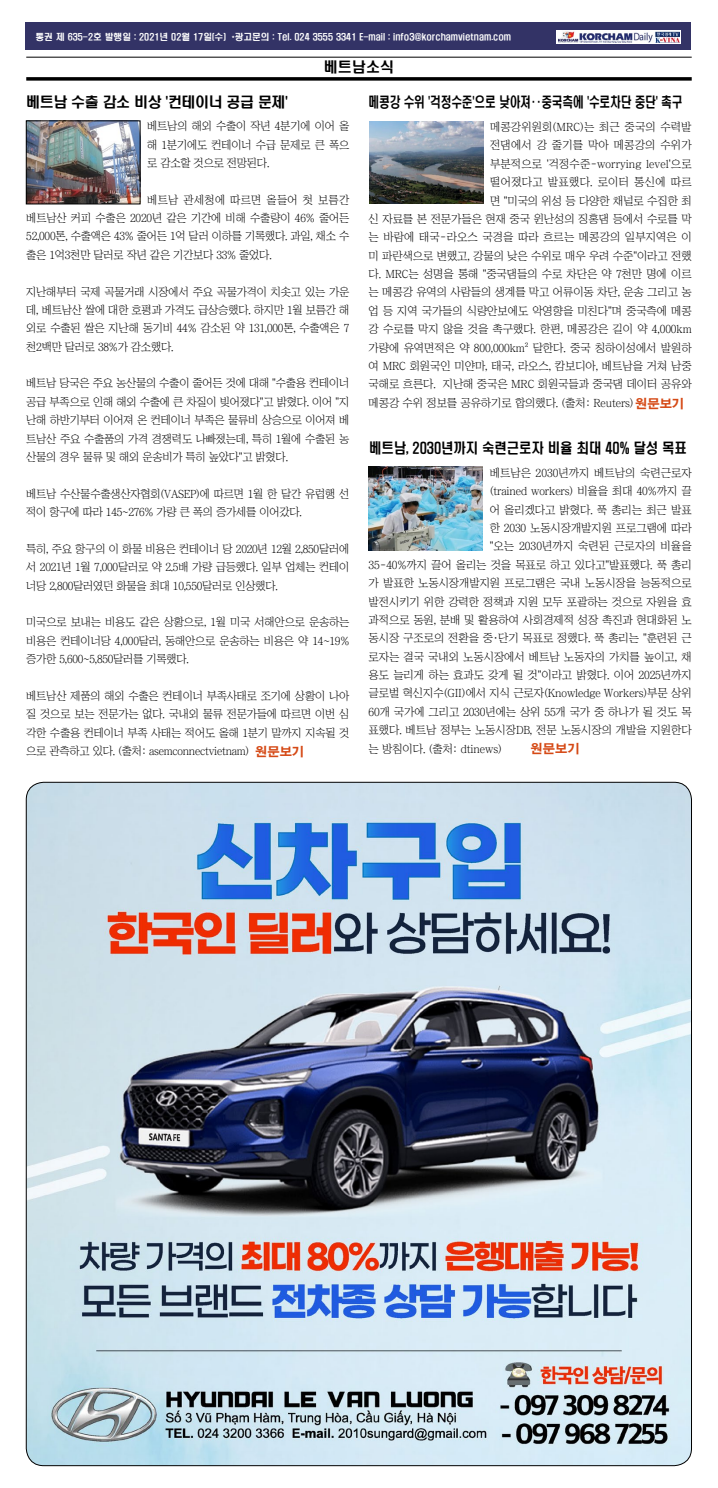
<style>
.page{position:relative;width:718px;height:1488px;background:#fff}
.page>*{position:absolute;margin:0;border:0;box-sizing:border-box;transform-origin:0 0}
.t1{font:14px "H2 hdr M";letter-spacing:-.02em;color:#000;scale:.77 1}
.t2{font:14px "H2 hdr M";letter-spacing:-.02em;color:#000;scale:.89 1}
.t3{font:14px "H2 hdr M";letter-spacing:-.02em;color:#000}
.t4{font:12.25px "H2 gtr E";color:#d54915}
.t5{font:11.38px/18.4px "Chosunilbo NM";letter-spacing:-.01em;color:#000;text-align:justify}
.t6{font:11.38px "Chosunilbo NM";letter-spacing:.01em;color:#000}
.t7{font:8.75px "H2 hdr M";color:#fff}
.s1{font-family:"YDIYGO340"}
.s2{font-family:"H2 gtr E";font-size:12.25px;color:#d54915}
</style>
<div class="page">
<div style="left:26px;top:23px;width:665px;height:27px;background:#336"></div>
<svg style="left:556px;top:30px;width:125px;height:14px"></svg>
<img style="left:558px;top:31px;width:121px;height:12px">
<hr style="left:26px;top:57px;width:665px;height:1px;background:#000">
<svg style="left:26px;top:77px;width:665px;height:4px;background:#1f1f1f"></svg>
<img style="left:28px;top:123px;width:110px;height:79px">
<div style="left:26px;top:121px;width:114px;height:83px;border:1px solid #000"></div>
<img style="left:369px;top:467px;width:113px;height:83px">
<img style="left:26px;top:782px;width:665px;height:683px">
<img style="left:369px;top:121px;width:114px;height:83px">
<p class="t7" style="left:36px;top:32px;width:477px">통권 제 635-2호 발행일 : 2021년 02월 17일(수) *광고문의 : Tel. 024 3555 3341 E-mail : info3@korchamvietnam.com</p>
<p class="t3" style="left:324px;top:60px;width:71px">베트남소식</p>
<p class="t3" style="left:26px;top:95px;width:263px">베트남 수출 감소 비상 '컨테이너 공급 문제'</p>
<p class="t5" style="left:147px;top:117px;width:204px">베트남의 해외 수출이 작년 4분기에 이어 올 해 1분기에도 컨테이너 수급 문제로 큰 폭으 로 감소할 것으로 전망된다.</p>
<p class="t5" style="left:26px;top:190px;width:324px;text-indent:121px">베트남 관세청에 따르면 올들어 첫 보름간 베트남산 커피 수출은 2020년 같은 기간에 비해 수출량이 46% 줄어든 52,000톤, 수출액은 43% 줄어든 1억 달러 이하를 기록했다. 과일, 채소 수 출은 1억3천만 달러로 작년 같은 기간보다 33% 줄었다.</p>
<p class="t5" style="left:26px;top:282px;width:324px">지난해부터 국제 곡물거래 시장에서 주요 곡물가격이 치솟고 있는 가운 데, 베트남산 쌀에 대한 호평과 가격도 급상승했다. 하지만 1월 보름간 해 외로 수출된 쌀은 지난해 동기비 44% 감소된 약 131,000톤, 수출액은 7 천2백만 달러로 38%가 감소했다.</p>
<p class="t5" style="left:26px;top:374px;width:324px">베트남 당국은 주요 농산물의 수출이 줄어든 것에 대해 "수출용 컨테이너 공급 부족으로 인해 해외 수출에 큰 차질이 빚어졌다"고 밝혔다. 이어 "지 난해 하반기부터 이어져 온 컨테이너 부족은 물류비 상승으로 이어져 베 트남산 주요 수출품의 가격 경쟁력도 나빠졌는데, 특히 1월에 수출된 농 산물의 경우 물류 및 해외 운송비가 특히 높았다"고 밝혔다.</p>
<p class="t5" style="left:26px;top:484px;width:324px">베트남 수산물수출생산자협회(VASEP)에 따르면 1월 한 달간 유럽행 선 적이 항구에 따라 145~276% 가량 큰 폭의 증가세를 이어갔다.</p>
<p class="t5" style="left:26px;top:539px;width:324px">특히, 주요 항구의 이 화물 비용은 컨테이너 당 2020년 12월 2,850달러에 서 2021년 1월 7,000달러로 약 2.5배 가량 급등했다. 일부 업체는 컨테이 너당 2,800달러였던 화물을 최대 10,550달러로 인상했다.</p>
<p class="t5" style="left:26px;top:613px;width:324px">미국으로 보내는 비용도 같은 상황으로, 1월 미국 서해안으로 운송하는 비용은 컨테이너당 4,000달러, 동해안으로 운송하는 비용은 약 14~19% 증가한 5,600~5,850달러를 기록했다.</p>
<p class="t5" style="left:26px;top:686px;width:324px">베트남산 제품의 해외 수출은 컨테이너 부족사태로 조기에 상황이 나아 질 것으로 보는 전문가는 없다. 국내외 물류 전문가들에 따르면 이번 심 각한 수출용 컨테이너 부족 사태는 적어도 올해 1분기 말까지 지속될 것 으로 관측하고 있다. (출처: asemconnectvietnam)</p>
<p class="t1" style="left:368px;top:95px;width:409px">메콩강 수위 '걱정수준'으로 낮아져<span class="s1">‥</span>중국측에 '수로차단 중단' 촉구</p>
<p class="t5" style="left:368px;top:118px;width:324px;text-align:right">메콩강위원회(MRC)는 최근 중국의 수력발<br>전댐에서 강 줄기를 막아 메콩강의 수위가<br>부분적으로 '걱정수준-worrying level'으로<br>떨어졌다고 발표했다. 로이터 통신에 따르<br>면 "미국의 위성 등 다양한 채널로 수집한 최<br>신 자료를 본 전문가들은 현재 중국 윈난성의 징홍댐 등에서 수로를 막 는 바람에 태국-라오스 국경을 따라 흐르는 메콩강의 일부지역은 이 미 파란색으로 변했고, 강물의 낮은 수위로 매우 우려 수준"이라고 전했 다. MRC는 성명을 통해 "중국댐들의 수로 차단은 약 7천만 명에 이르 는 메콩강 유역의 사람들의 생계를 막고 어류이동 차단, 운송 그리고 농 업 등 지역 국가들의 식량안보에도 악영향을 미친다"며 중국측에 메콩 강 수로를 막지 않을 것을 촉구했다. 한편, 메콩강은 길이 약 4,000km 가량에 유역면적은 약 800,000km² 달한다. 중국 칭하이성에서 발원하 여 MRC 회원국인 미얀마, 태국, 라오스, 캄보디아, 베트남을 거쳐 남중 국해로 흐른다. 지난해 중국은 MRC 회원국들과 중국댐 데이터 공유와</p>
<p class="t5" style="left:368px;top:393px;width:317px">메콩강 수위 정보를 공유하기로 합의했다. (출처: Reuters)<span class="s2">원문보기</span></p>
<p class="t2" style="left:369px;top:441px;width:358px">베트남, 2030년까지 숙련근로자 비율 최대 40% 달성 목표</p>
<p class="t5" style="left:489px;top:463px;width:203px">베트남은 2030년까지 베트남의 숙련근로자</p>
<p class="t5" style="left:489px;top:482px;width:203px">(trained workers) 비율을 최대 40%까지 끌</p>
<p class="t5" style="left:489px;top:500px;width:203px">어 올리겠다고 밝혔다. 푹 총리는 최근 발표</p>
<p class="t5" style="left:489px;top:519px;width:203px">한 2030 노동시장개발지원 프로그램에 따라</p>
<p class="t6" style="left:489px;top:540px;width:203px">"오는 2030년까지 숙련된 근로자의 비율을</p>
<p class="t5" style="left:368px;top:555px;width:324px">35-40%까지 끌어 올리는 것을 목표로 하고 있다고"발표했다. 푹 총리</p>
<p class="t5" style="left:368px;top:574px;width:324px">가 발표한 노동시장개발지원 프로그램은 국내 노동시장을 능동적으로</p>
<p class="t5" style="left:368px;top:592px;width:324px">발전시키기 위한 강력한 정책과 지원 모두 포괄하는 것으로 자원을 효</p>
<p class="t5" style="left:368px;top:610px;width:324px">과적으로 동원, 분배 및 활용하여 사회경제적 성장 촉진과 현대화된 노</p>
<p class="t5" style="left:368px;top:629px;width:324px">동시장 구조로의 전환을 중·단기 목표로 정했다. 푹 총리는 "훈련된 근</p>
<p class="t5" style="left:368px;top:647px;width:324px">로자는 결국 국내외 노동시장에서 베트남 노동자의 가치를 높이고, 채</p>
<p class="t5" style="left:368px;top:666px;width:324px">용도 늘리게 하는 효과도 갖게 될 것"이라고 밝혔다. 이어 2025년까지</p>
<p class="t5" style="left:368px;top:684px;width:324px">글로벌 혁신지수(GII)에서 지식 근로자(Knowledge Workers)부문 상위</p>
<p class="t5" style="left:368px;top:702px;width:324px">60개 국가에 그리고 2030년에는 상위 55개 국가 중 하나가 될 것도 목</p>
<p class="t5" style="left:368px;top:721px;width:324px">표했다. 베트남 정부는 노동시장DB, 전문 노동시장의 개발을 지원한다</p>
<p class="t5" style="left:368px;top:739px;width:135px">는 방침이다. (출처: dtinews)</p>
<p class="t4" style="left:255px;top:745px;width:50px">원문보기</p>
<p class="t4" style="left:530px;top:743px;width:50px">원문보기</p>
</div>
